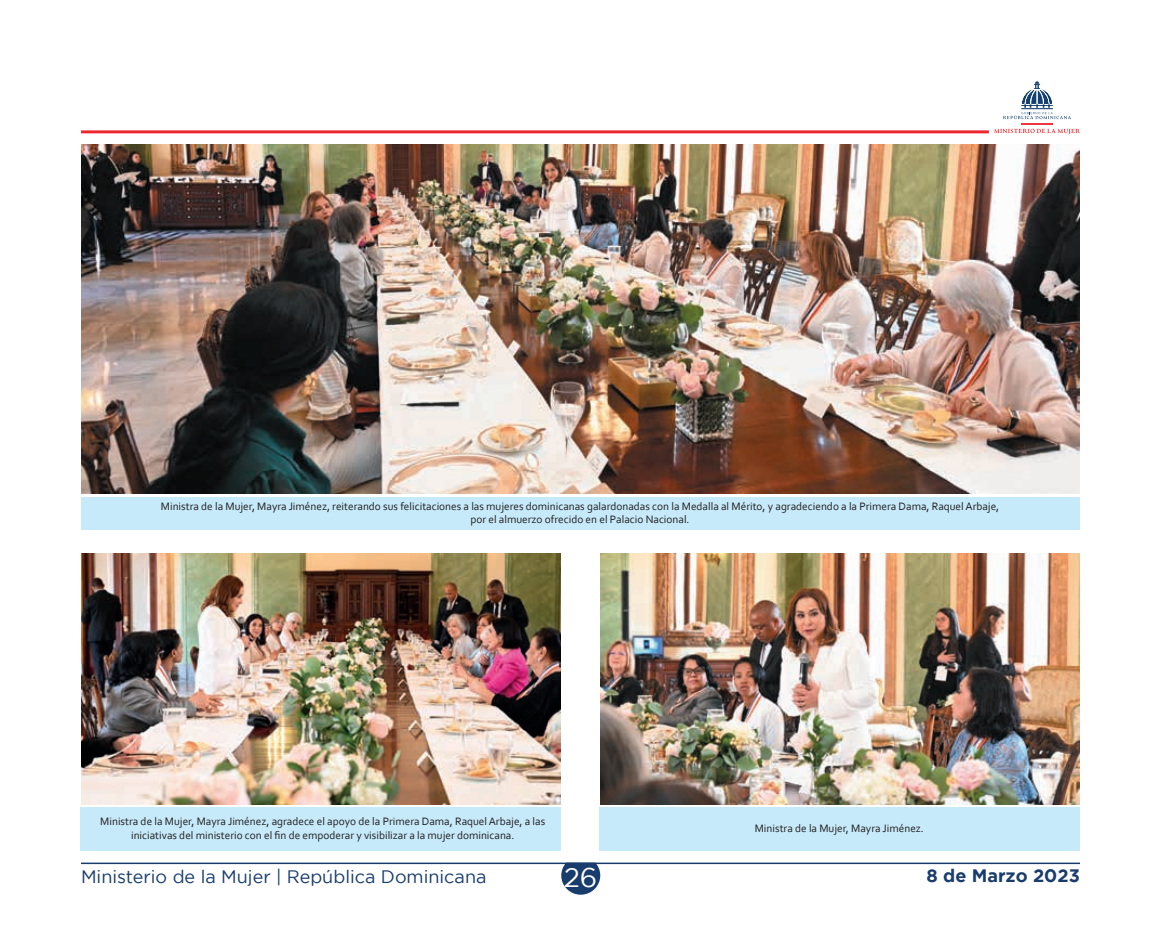
<style>
.page{position:relative;width:1161px;height:945px;background:#fff}
.page>*{position:absolute;margin:0;border:0;box-sizing:border-box;transform-origin:0 0}
.t1{font:27px "Gotham";color:#fff}
.t2{font:18px "Gotham";color:#183c6c}
.t3{font:700 18px "Gotham";color:#183c6c}
.t4{font:11.25px/13.5px "Corbel";color:#231f20;text-align:center}
</style>
<div class="page">
<hr style="left:81px;top:130px;width:908px;height:3px;background:#ee262f">
<hr style="left:1021px;top:123px;width:32px;height:2px;background:#ed383f">
<svg style="left:1003px;top:81px;width:68px;height:38px"></svg>
<svg style="left:994px;top:129px;width:86px;height:5px"></svg>
<svg style="left:561px;top:864px;width:39px;height:31px"></svg>
<hr style="left:81px;top:863px;width:999px;height:1px;background:#183c6c">
<div style="left:81px;top:497px;width:999px;height:32px;background:#c6eafa"></div>
<div style="left:600px;top:808px;width:480px;height:43px;background:#c6eafa"></div>
<div style="left:81px;top:808px;width:480px;height:43px;background:#c6eafa"></div>
<img style="left:81px;top:144px;width:999px;height:349px">
<img style="left:81px;top:554px;width:479px;height:251px">
<img style="left:601px;top:554px;width:479px;height:251px">
<p class="t4" style="left:161px;top:499px;width:840px">Ministra de la Mujer, Mayra Jiménez, reiterando sus felicitaciones a las mujeres dominicanas galardonadas con la Medalla al Mérito, y agradeciendo a la Primera Dama, Raquel Arbaje, por el almuerzo ofrecido en el Palacio Nacional.</p>
<p class="t4" style="left:100px;top:814px;width:446px">Ministra de la Mujer, Mayra Jiménez, agradece el apoyo de la Primera Dama, Raquel Arbaje, a las iniciativas del ministerio con el fin de empoderar y visibilizar a la mujer dominicana.</p>
<p class="t4" style="left:755px;top:822px;width:171px">Ministra de la Mujer, Mayra Jiménez.</p>
<h2 class="t2" style="left:81px;top:866px;width:407px">Ministerio de la Mujer | República Dominicana</h2>
<h1 class="t1" style="left:564px;top:863px;width:35px">26</h1>
<h2 class="t3" style="left:926px;top:865px;width:155px">8 de Marzo 2023</h2>
</div>
